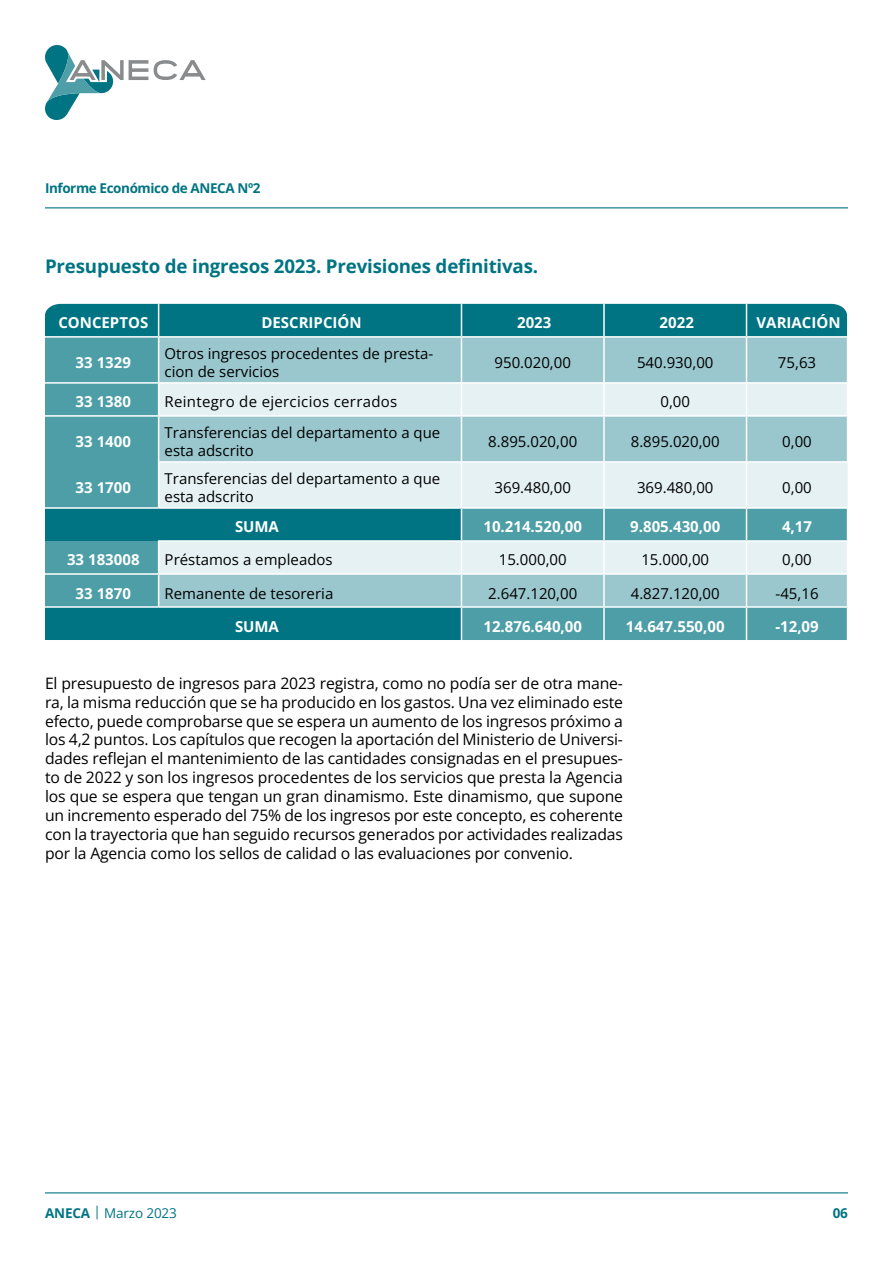
<style>
.page{position:relative;width:893px;height:1263px;background:#fff}
.page>*{position:absolute;margin:0;border:0;box-sizing:border-box;transform-origin:0 0}
.t1{font:700 18.75px "Open Sans";letter-spacing:-.01em;color:#007482}
.t2{font:15.75px/18.9px "Open Sans";letter-spacing:-.01em;color:#000;text-align:justify}
.t3{font:15px/18px "Open Sans";color:#000}
.t4{font:700 15px "Open Sans";color:#fff}
.t5{font:15px "Open Sans";letter-spacing:.02em;color:#000}
.t6{font:700 13.5px "Open Sans";letter-spacing:-.03em;color:#007482}
.t7{font:13.5px "Open Sans";letter-spacing:-.01em;color:#007482}
.s1{font-weight:700}
</style>
<div class="page">
<svg style="left:154px;top:60px;width:52px;height:20px"></svg>
<svg style="left:45px;top:45px;width:103px;height:75px"></svg>
<hr style="left:45px;top:1192px;width:803px;height:1px;background:#007482">
<hr style="left:45px;top:207px;width:803px;height:1px;background:#007482">
<div style="left:45px;top:304px;width:802px;height:32px;background:#007482"></div>
<div style="left:45px;top:338px;width:802px;height:302px;background:#4d9ea7"></div>
<div style="left:159px;top:338px;width:688px;height:268px;background:#99c7cd"></div>
<svg style="left:159px;top:384px;width:689px;height:189px;background:#bedbdf"></svg>
<svg style="left:45px;top:509px;width:416px;height:131px;background:#4f9fa8"></svg>
<hr style="left:158px;top:384px;width:1px;height:31px;background:#fff">
<hr style="left:158px;top:463px;width:1px;height:44px;background:#fff">
<hr style="left:158px;top:542px;width:1px;height:31px;background:#fff">
<hr style="left:45px;top:382px;width:114px;height:2px;background:#fff">
<hr style="left:45px;top:415px;width:114px;height:2px;background:#fff">
<hr style="left:45px;top:507px;width:114px;height:2px;background:#fff">
<hr style="left:45px;top:573px;width:114px;height:2px;background:#fff">
<hr style="left:45px;top:606px;width:114px;height:2px;background:#fff">
<hr style="left:158px;top:338px;width:1px;height:44px;background:#fff">
<hr style="left:158px;top:417px;width:1px;height:44px;background:#fff">
<hr style="left:847px;top:417px;width:1px;height:44px;background:#fff">
<hr style="left:158px;top:575px;width:1px;height:31px;background:#fff">
<hr style="left:158px;top:304px;width:1px;height:32px;background:#fff">
<hr style="left:461px;top:304px;width:1px;height:32px;background:#fff">
<hr style="left:603px;top:304px;width:2px;height:32px;background:#fff">
<hr style="left:746px;top:304px;width:1px;height:32px;background:#fff">
<hr style="left:847px;top:509px;width:1px;height:31px;background:#fff">
<hr style="left:847px;top:384px;width:1px;height:31px;background:#fff">
<hr style="left:847px;top:542px;width:1px;height:31px;background:#fff">
<hr style="left:461px;top:338px;width:1px;height:44px;background:#fff">
<hr style="left:603px;top:338px;width:2px;height:44px;background:#fff">
<hr style="left:746px;top:338px;width:1px;height:44px;background:#fff">
<hr style="left:159px;top:382px;width:302px;height:2px;background:#fff">
<hr style="left:461px;top:382px;width:143px;height:2px;background:#fff">
<hr style="left:461px;top:384px;width:1px;height:31px;background:#fff">
<hr style="left:604px;top:382px;width:142px;height:2px;background:#fff">
<hr style="left:603px;top:384px;width:2px;height:31px;background:#fff">
<hr style="left:746px;top:382px;width:102px;height:2px;background:#fff">
<hr style="left:746px;top:384px;width:1px;height:31px;background:#fff">
<hr style="left:159px;top:415px;width:302px;height:2px;background:#fff">
<hr style="left:461px;top:415px;width:143px;height:2px;background:#fff">
<hr style="left:461px;top:417px;width:1px;height:44px;background:#fff">
<hr style="left:604px;top:415px;width:142px;height:2px;background:#fff">
<hr style="left:603px;top:417px;width:2px;height:44px;background:#fff">
<hr style="left:746px;top:415px;width:102px;height:2px;background:#fff">
<hr style="left:746px;top:417px;width:1px;height:44px;background:#fff">
<hr style="left:158px;top:461px;width:303px;height:2px;background:#fff">
<hr style="left:461px;top:461px;width:143px;height:2px;background:#fff">
<hr style="left:461px;top:463px;width:1px;height:44px;background:#fff">
<hr style="left:604px;top:461px;width:142px;height:2px;background:#fff">
<hr style="left:603px;top:463px;width:2px;height:44px;background:#fff">
<hr style="left:746px;top:461px;width:102px;height:2px;background:#fff">
<hr style="left:746px;top:463px;width:1px;height:44px;background:#fff">
<hr style="left:159px;top:507px;width:302px;height:2px;background:#fff">
<hr style="left:461px;top:507px;width:143px;height:2px;background:#fff">
<hr style="left:461px;top:509px;width:1px;height:31px;background:#fff">
<hr style="left:604px;top:507px;width:142px;height:2px;background:#fff">
<hr style="left:603px;top:509px;width:2px;height:31px;background:#fff">
<hr style="left:746px;top:507px;width:102px;height:2px;background:#fff">
<hr style="left:746px;top:509px;width:1px;height:31px;background:#fff">
<hr style="left:158px;top:540px;width:303px;height:2px;background:#fff">
<hr style="left:461px;top:540px;width:143px;height:2px;background:#fff">
<hr style="left:461px;top:542px;width:1px;height:31px;background:#fff">
<hr style="left:604px;top:540px;width:142px;height:2px;background:#fff">
<hr style="left:603px;top:542px;width:2px;height:31px;background:#fff">
<hr style="left:746px;top:540px;width:102px;height:2px;background:#fff">
<hr style="left:746px;top:542px;width:1px;height:31px;background:#fff">
<hr style="left:159px;top:573px;width:302px;height:2px;background:#fff">
<hr style="left:461px;top:573px;width:143px;height:2px;background:#fff">
<hr style="left:461px;top:575px;width:1px;height:31px;background:#fff">
<hr style="left:604px;top:573px;width:142px;height:2px;background:#fff">
<hr style="left:603px;top:575px;width:2px;height:31px;background:#fff">
<hr style="left:746px;top:573px;width:102px;height:2px;background:#fff">
<hr style="left:746px;top:575px;width:1px;height:31px;background:#fff">
<hr style="left:159px;top:606px;width:302px;height:2px;background:#fff">
<hr style="left:461px;top:606px;width:143px;height:2px;background:#fff">
<hr style="left:461px;top:608px;width:1px;height:32px;background:#fff">
<hr style="left:604px;top:606px;width:142px;height:2px;background:#fff">
<hr style="left:603px;top:608px;width:2px;height:32px;background:#fff">
<hr style="left:746px;top:606px;width:102px;height:2px;background:#fff">
<hr style="left:746px;top:608px;width:1px;height:32px;background:#fff">
<p class="t6" style="left:45px;top:179px;width:217px">Informe Económico de ANECA Nº2</p>
<p class="t1" style="left:45px;top:254px;width:495px">Presupuesto de ingresos 2023. Previsiones definitivas.</p>
<p class="t4" style="left:58px;top:313px;width:91px">CONCEPTOS</p>
<p class="t4" style="left:261px;top:313px;width:102px">DESCRIPCIÓN</p>
<p class="t4" style="left:517px;top:313px;width:36px">2023</p>
<p class="t4" style="left:660px;top:313px;width:36px">2022</p>
<p class="t4" style="left:756px;top:313px;width:85px">VARIACIÓN</p>
<p class="t4" style="left:76px;top:352px;width:57px">33 1329</p>
<p class="t3" style="left:165px;top:344px;width:270px">Otros ingresos procedentes de presta&shy;cion de servicios</p>
<p class="t3" style="left:494px;top:353px;width:78px">950.020,00</p>
<p class="t3" style="left:637px;top:353px;width:78px">540.930,00</p>
<p class="t3" style="left:778px;top:353px;width:40px">75,63</p>
<p class="t4" style="left:76px;top:392px;width:57px">33 1380</p>
<p class="t5" style="left:165px;top:392px;width:234px">Reintegro de ejercicios cerrados</p>
<p class="t3" style="left:660px;top:393px;width:31px">0,00</p>
<p class="t4" style="left:76px;top:431px;width:57px">33 1400</p>
<p class="t3" style="left:165px;top:423px;width:277px">Transferencias del departamento a que esta adscrito</p>
<p class="t3" style="left:488px;top:432px;width:90px">8.895.020,00</p>
<p class="t3" style="left:631px;top:432px;width:90px">8.895.020,00</p>
<p class="t3" style="left:782px;top:432px;width:31px">0,00</p>
<p class="t4" style="left:76px;top:477px;width:57px">33 1700</p>
<p class="t3" style="left:165px;top:469px;width:277px">Transferencias del departamento a que esta adscrito</p>
<p class="t3" style="left:494px;top:478px;width:78px">369.480,00</p>
<p class="t3" style="left:637px;top:478px;width:78px">369.480,00</p>
<p class="t3" style="left:782px;top:478px;width:31px">0,00</p>
<p class="t4" style="left:235px;top:517px;width:45px">SUMA</p>
<p class="t4" style="left:483px;top:517px;width:100px">10.214.520,00</p>
<p class="t4" style="left:630px;top:517px;width:92px">9.805.430,00</p>
<p class="t4" style="left:782px;top:517px;width:32px">4,17</p>
<p class="t4" style="left:67px;top:550px;width:74px">33 183008</p>
<p class="t3" style="left:165px;top:551px;width:170px">Préstamos a empleados</p>
<p class="t3" style="left:499px;top:551px;width:69px">15.000,00</p>
<p class="t3" style="left:641px;top:551px;width:69px">15.000,00</p>
<p class="t3" style="left:782px;top:551px;width:31px">0,00</p>
<p class="t4" style="left:76px;top:583px;width:57px">33 1870</p>
<p class="t3" style="left:165px;top:584px;width:170px">Remanente de tesoreria</p>
<p class="t3" style="left:488px;top:584px;width:90px">2.647.120,00</p>
<p class="t3" style="left:631px;top:584px;width:90px">4.827.120,00</p>
<p class="t3" style="left:775px;top:584px;width:45px">-45,16</p>
<p class="t4" style="left:235px;top:616px;width:45px">SUMA</p>
<p class="t4" style="left:483px;top:616px;width:100px">12.876.640,00</p>
<p class="t4" style="left:626px;top:616px;width:100px">14.647.550,00</p>
<p class="t4" style="left:775px;top:616px;width:45px">-12,09</p>
<p class="t2" style="left:45px;top:673px;width:580px">El presupuesto de ingresos para 2023 registra, como no podía ser de otra mane&shy;ra, la misma reducción que se ha producido en los gastos. Una vez eliminado este efecto, puede comprobarse que se espera un aumento de los ingresos próximo a los 4,2 puntos. Los capítulos que recogen la aportación del Ministerio de Universi&shy;dades reflejan el mantenimiento de las cantidades consignadas en el presupues&shy;to de 2022 y son los ingresos procedentes de los servicios que presta la Agencia los que se espera que tengan un gran dinamismo. Este dinamismo, que supone un incremento esperado del 75% de los ingresos por este concepto, es coherente con la trayectoria que han seguido recursos generados por actividades realizadas por la Agencia como los sellos de calidad o las evaluaciones por convenio.</p>
<p class="t7" style="left:45px;top:1204px;width:133px"><span class="s1">ANECA</span> | Marzo 2023</p>
<p class="t6" style="left:833px;top:1204px;width:17px">06</p>
</div>
